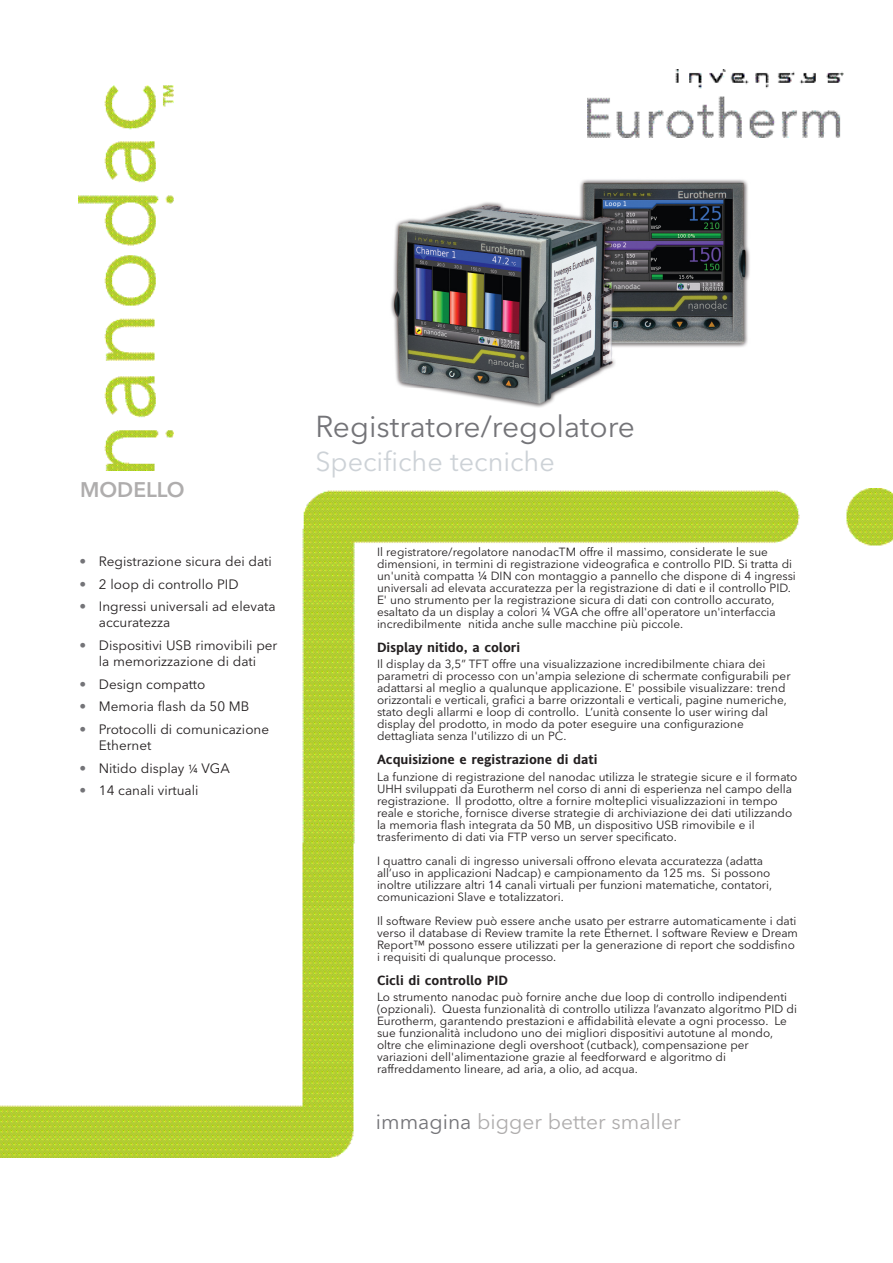
<style>
.page{position:relative;width:893px;height:1263px;background:#fff}
.page>*{position:absolute;margin:0;border:0;box-sizing:border-box;transform-origin:0 0}
.t1{font:30px "Avenir Next LT Pro";color:#747478}
.t2{font:27px "Avenir Next LT Pro";color:#cdd2d7}
.t3{font:21px "Avenir Next LT Pro";color:#afadad}
.t4{font:600 21px "Avenir Next LT Pro";color:#afadad}
.t5{font:13.5px/16.2px "Avenir Next LT Pro";color:#231f20}
.t6{font:700 13.5px "Invensys Andale";color:#231f20}
.t7{font:11.7px/12px "Avenir Next LT Pro";color:#231f20}
.s1{color:#747478}
.s2{font-size:11.7px}
</style>
<div class="page">
<img style="left:391px;top:69px;width:374px;height:339px">
<img style="left:0;top:488px;width:893px;height:670px">
<img style="left:587px;top:70px;width:256px;height:67px">
<img style="left:79px;top:85px;width:94px;height:385px">
<h3 class="t4" style="left:80px;top:482px;width:106px">MODELLO</h3>
<p class="t5" style="left:79px;top:555px;width:194px"><span class="s1">•</span> Registrazione sicura dei dati</p>
<p class="t5" style="left:79px;top:577px;width:161px"><span class="s1">•</span> 2 loop di controllo PID</p>
<p class="t5" style="left:99px;top:600px;width:178px;text-indent:-19px"><span class="s1">•</span> Ingressi universali ad elevata accuratezza</p>
<p class="t5" style="left:79px;top:639px;width:200px;text-align:center"><span class="s1">•</span> Dispositivi USB rimovibili per la memorizzazione di dati</p>
<p class="t5" style="left:79px;top:677px;width:128px"><span class="s1">•</span> Design compatto</p>
<p class="t5" style="left:79px;top:700px;width:172px"><span class="s1">•</span> Memoria flash da 50 MB</p>
<p class="t5" style="left:99px;top:722px;width:172px;text-indent:-19px"><span class="s1">•</span> Protocolli di comunicazione<br>Ethernet</p>
<p class="t5" style="left:79px;top:761px;width:152px"><span class="s1">•</span> Nitido display <span class="s2">¼</span> VGA</p>
<p class="t5" style="left:79px;top:784px;width:121px"><span class="s1">•</span> 14 canali virtuali</p>
<h1 class="t1" style="left:315px;top:416px;width:321px">Registratore/regolatore</h1>
<h2 class="t2" style="left:315px;top:452px;width:241px">Specifiche tecniche</h2>
<p class="t7" style="left:377px;top:547px;width:420px">Il registratore/regolatore nanodacTM offre il massimo, considerate le sue dimensioni, in termini di registrazione videografica e controllo PID. Si tratta di un'unità compatta ¼ DIN con montaggio a pannello che dispone di 4 ingressi universali ad elevata accuratezza per la registrazione di dati e il controllo PID.<br>E' uno strumento per la registrazione sicura di dati con controllo accurato, esaltato da un display a colori ¼ VGA che offre all'operatore un'interfaccia incredibilmente nitida anche sulle macchine più piccole.</p>
<p class="t6" style="left:377px;top:642px;width:145px">Display nitido, a colori</p>
<p class="t7" style="left:377px;top:659px;width:415px">Il display da 3,5” TFT offre una visualizzazione incredibilmente chiara dei parametri di processo con un'ampia selezione di schermate configurabili per adattarsi al meglio a qualunque applicazione. E' possibile visualizzare: trend orizzontali e verticali, grafici a barre orizzontali e verticali, pagine numeriche, stato degli allarmi e loop di controllo. L’unità consente lo user wiring dal display del prodotto, in modo da poter eseguire una configurazione dettagliata senza l'utilizzo di un PC.</p>
<p class="t6" style="left:377px;top:754px;width:222px">Acquisizione e registrazione di dati</p>
<p class="t7" style="left:377px;top:772px;width:422px">La funzione di registrazione del nanodac utilizza le strategie sicure e il formato UHH sviluppati da Eurotherm nel corso di anni di esperienza nel campo della registrazione. Il prodotto, oltre a fornire molteplici visualizzazioni in tempo reale e storiche, fornisce diverse strategie di archiviazione dei dati utilizzando la memoria flash integrata da 50 MB, un dispositivo USB rimovibile e il trasferimento di dati via FTP verso un server specificato.</p>
<p class="t7" style="left:377px;top:856px;width:397px">I quattro canali di ingresso universali offrono elevata accuratezza (adatta all’uso in applicazioni Nadcap) e campionamento da 125 ms. Si possono inoltre utilizzare altri 14 canali virtuali per funzioni matematiche, contatori, comunicazioni Slave e totalizzatori.</p>
<p class="t7" style="left:377px;top:916px;width:423px">Il software Review può essere anche usato per estrarre automaticamente i dati verso il database di Review tramite la rete Ethernet. I software Review e Dream Report™ possono essere utilizzati per la generazione di report che soddisfino i requisiti di qualunque processo.</p>
<p class="t6" style="left:377px;top:975px;width:133px">Cicli di controllo PID</p>
<p class="t7" style="left:377px;top:992px;width:421px">Lo strumento nanodac può fornire anche due loop di controllo indipendenti (opzionali). Questa funzionalità di controllo utilizza l’avanzato algoritmo PID di Eurotherm, garantendo prestazioni e affidabilità elevate a ogni processo. Le sue funzionalità includono uno dei migliori dispositivi autotune al mondo, oltre che eliminazione degli overshoot (cutback), compensazione per variazioni dell'alimentazione grazie al feedforward e algoritmo di raffreddamento lineare, ad aria, a olio, ad acqua.</p>
<h3 class="t3" style="left:376px;top:1114px;width:306px"><span class="s1">immagina</span> bigger better smaller</h3>
</div>
